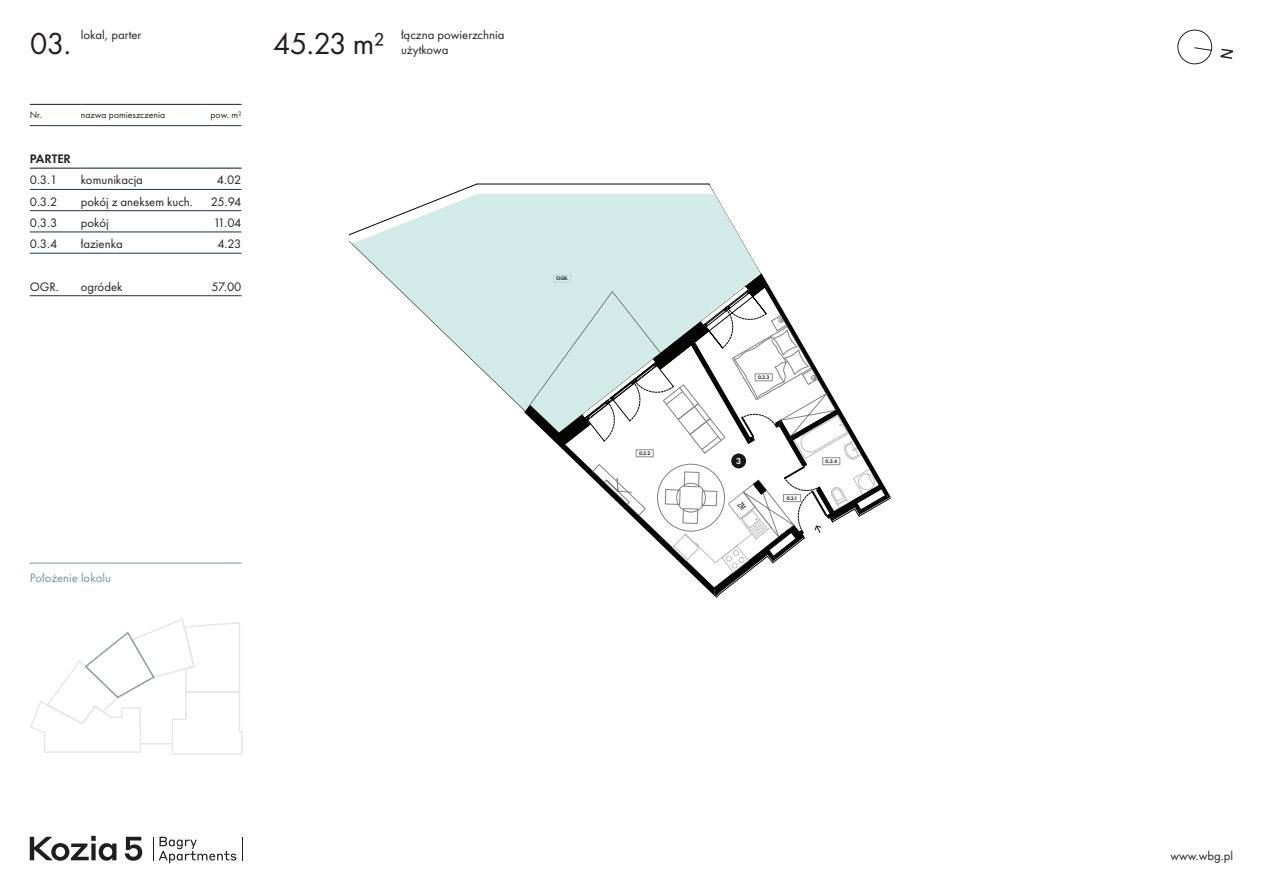
<style>
.page{position:relative;width:1263px;height:893px;background:#fff}
.page>*{position:absolute;margin:0;border:0;box-sizing:border-box;transform-origin:0 0}
.t1{font:31.5px "Futura PT";letter-spacing:-.025em;color:#231f20}
.t2{font:12.75px "Futura PT";color:#231f20}
.t3{font:12.75px "Futura PT";color:#7a949b}
.t4{font:600 12.75px "Futura PT";color:#231f20}
.t5{font:9.75px "Futura PT";color:#231f20}
.t6{font:600 9px "Futura PT";color:#fff}
.t7{font:600 5.25px "Futura PT";color:#191816}
.t8{font:600 5.25px "Futura PT";color:#131814}
</style>
<div class="page">
<svg style="left:30px;top:836px;width:86px;height:25px"></svg>
<svg style="left:125px;top:837px;width:17px;height:24px"></svg>
<svg style="left:153px;top:837px;width:83px;height:26px"></svg>
<hr style="left:30px;top:168px;width:51px;height:1px;background:#233144">
<hr style="left:81px;top:168px;width:120px;height:1px;background:#233144">
<hr style="left:201px;top:168px;width:41px;height:1px;background:#233144">
<hr style="left:30px;top:189px;width:51px;height:1px;background:#233144">
<hr style="left:81px;top:189px;width:120px;height:1px;background:#233144">
<hr style="left:201px;top:189px;width:41px;height:1px;background:#233144">
<hr style="left:30px;top:210px;width:51px;height:1px;background:#233144">
<hr style="left:81px;top:210px;width:120px;height:1px;background:#233144">
<hr style="left:201px;top:210px;width:41px;height:1px;background:#233144">
<hr style="left:30px;top:232px;width:51px;height:1px;background:#233144">
<hr style="left:81px;top:232px;width:120px;height:1px;background:#233144">
<hr style="left:201px;top:232px;width:41px;height:1px;background:#233144">
<hr style="left:30px;top:253px;width:51px;height:1px;background:#233144">
<hr style="left:81px;top:253px;width:120px;height:1px;background:#233144">
<hr style="left:201px;top:253px;width:41px;height:1px;background:#233144">
<hr style="left:30px;top:125px;width:51px;height:1px;background:#233144">
<hr style="left:81px;top:125px;width:120px;height:1px;background:#233144">
<hr style="left:201px;top:125px;width:41px;height:1px;background:#233144">
<hr style="left:30px;top:104px;width:51px;height:1px;background:#231f20">
<hr style="left:81px;top:104px;width:120px;height:1px;background:#231f20">
<hr style="left:201px;top:104px;width:41px;height:1px;background:#231f20">
<hr style="left:30px;top:295px;width:51px;height:1px;background:#233144">
<hr style="left:81px;top:295px;width:120px;height:1px;background:#233144">
<hr style="left:201px;top:295px;width:41px;height:1px;background:#233144">
<hr style="left:30px;top:563px;width:212px;height:1px;background:#7a949b">
<svg style="left:1177px;top:29px;width:35px;height:36px"></svg>
<svg style="left:1220px;top:49px;width:13px;height:10px"></svg>
<svg style="left:30px;top:618px;width:213px;height:137px"></svg>
<hr style="left:140px;top:743px;width:32px;height:1px;background:#e6e7e6">
<svg style="left:349px;top:183px;width:543px;height:415px"></svg>
<h1 class="t1" style="left:30px;top:25px;width:43px">03.</h1>
<p class="t2" style="left:401px;top:28px;width:105px">łączna powierzchnia</p>
<p class="t2" style="left:81px;top:28px;width:62px">lokal, parter</p>
<h1 class="t1" style="left:273px;top:25px;width:113px">45.23 m²</h1>
<p class="t2" style="left:401px;top:43px;width:49px">użytkowa</p>
<p class="t5" style="left:30px;top:109px;width:14px">Nr.</p>
<p class="t5" style="left:81px;top:109px;width:86px">nazwa pomieszczenia</p>
<p class="t5" style="left:210px;top:109px;width:33px">pow. m²</p>
<p class="t4" style="left:30px;top:151px;width:43px">PARTER</p>
<p class="t2" style="left:30px;top:172px;width:29px">0.3.1</p>
<p class="t2" style="left:81px;top:172px;width:64px">komunikacja</p>
<p class="t2" style="left:217px;top:172px;width:26px">4.02</p>
<p class="t2" style="left:30px;top:194px;width:29px">0.3.2</p>
<p class="t2" style="left:81px;top:194px;width:114px">pokój z aneksem kuch.</p>
<p class="t2" style="left:211px;top:194px;width:32px">25.94</p>
<p class="t2" style="left:30px;top:215px;width:29px">0.3.3</p>
<p class="t2" style="left:81px;top:215px;width:29px">pokój</p>
<p class="t2" style="left:213px;top:215px;width:30px">11.04</p>
<p class="t2" style="left:30px;top:236px;width:29px">0.3.4</p>
<p class="t2" style="left:81px;top:236px;width:43px">łazienka</p>
<p class="t2" style="left:217px;top:236px;width:26px">4.23</p>
<p class="t2" style="left:30px;top:279px;width:31px">OGR.</p>
<p class="t2" style="left:81px;top:279px;width:43px">ogródek</p>
<p class="t2" style="left:211px;top:279px;width:32px">57.00</p>
<p class="t8" style="left:556px;top:275px;width:14px">OGR.</p>
<p class="t3" style="left:30px;top:570px;width:83px">Położenie lokalu</p>
<p class="t7" style="left:639px;top:450px;width:13px">0.3.2</p>
<p class="t7" style="left:758px;top:374px;width:13px">0.3.3</p>
<p class="t6" style="left:736px;top:455px;width:7px">3</p>
<p class="t7" style="left:787px;top:495px;width:12px">0.3.1</p>
<p class="t7" style="left:826px;top:458px;width:13px">0.3.4</p>
<p class="t2" style="left:1170px;top:849px;width:64px">www.wbg.pl</p>
</div>
